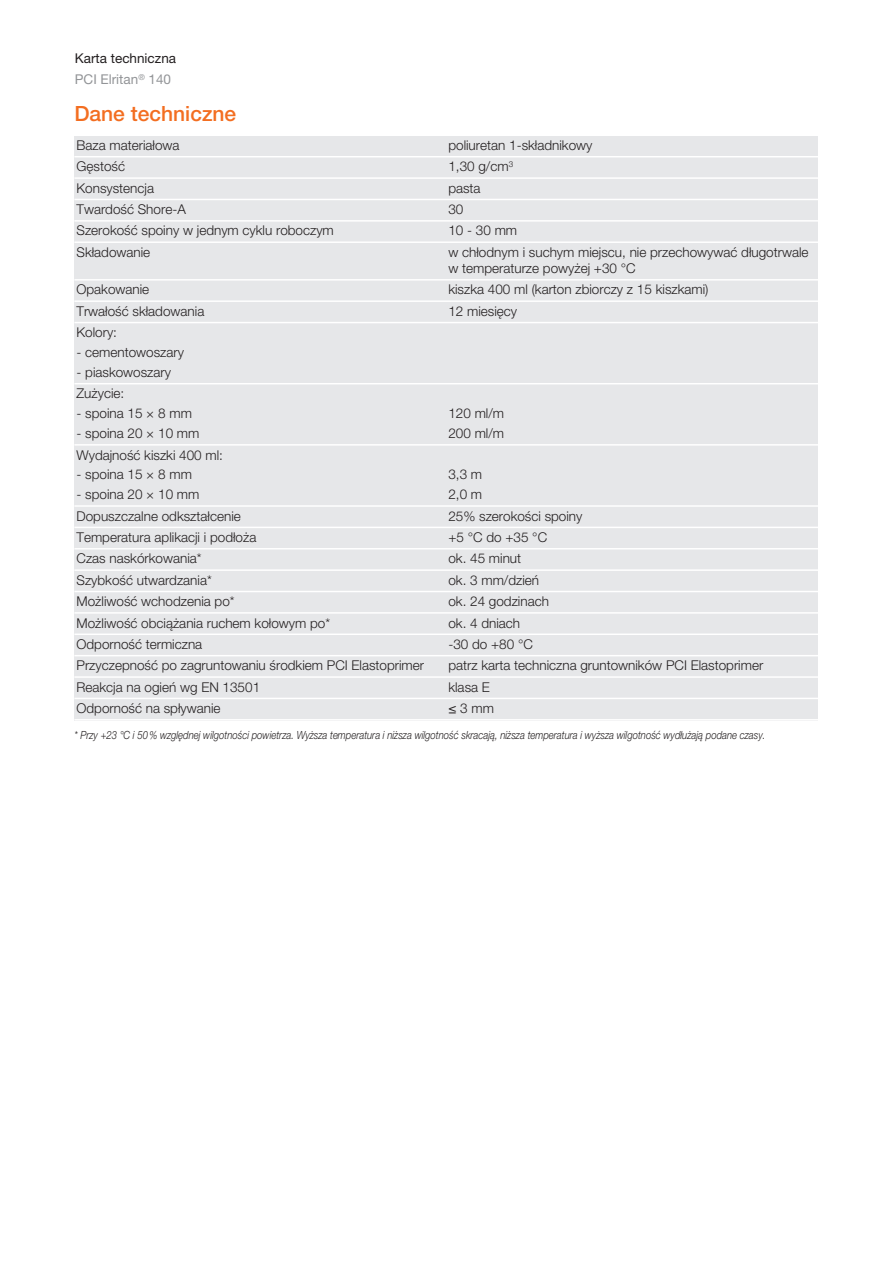
<style>
.page{position:relative;width:893px;height:1263px;background:#fff}
.page>*{position:absolute;margin:0;border:0;box-sizing:border-box;transform-origin:0 0}
.t1{font:500 21px "Helvetica Neue LT Pro";color:#f36e21}
.t2{font:300 13.5px/16.2px "Helvetica Neue LT Pro";color:#231f20}
.t3{font:13.5px/21.3px "Helvetica Neue LT Pro";color:#231f20}
.t4{font:italic 300 11.25px "Helvetica Neue LT Pro";color:#231f20;scale:.85 1}
.s1{color:#939598}
</style>
<div class="page">
<div style="left:74px;top:136px;width:372px;height:21px;background:#e6e7e9"></div>
<div style="left:446px;top:136px;width:372px;height:21px;background:#e6e7e9"></div>
<div style="left:74px;top:157px;width:372px;height:21px;background:#e6e7e9"></div>
<div style="left:446px;top:157px;width:372px;height:21px;background:#e6e7e9"></div>
<div style="left:74px;top:178px;width:372px;height:21px;background:#e6e7e9"></div>
<div style="left:446px;top:178px;width:372px;height:21px;background:#e6e7e9"></div>
<div style="left:74px;top:199px;width:372px;height:22px;background:#e6e7e9"></div>
<div style="left:446px;top:199px;width:372px;height:22px;background:#e6e7e9"></div>
<div style="left:74px;top:221px;width:372px;height:21px;background:#e6e7e9"></div>
<div style="left:446px;top:221px;width:372px;height:21px;background:#e6e7e9"></div>
<div style="left:74px;top:242px;width:372px;height:38px;background:#e6e7e9"></div>
<div style="left:446px;top:242px;width:372px;height:38px;background:#e6e7e9"></div>
<div style="left:74px;top:280px;width:372px;height:21px;background:#e6e7e9"></div>
<div style="left:446px;top:280px;width:372px;height:21px;background:#e6e7e9"></div>
<div style="left:74px;top:301px;width:372px;height:22px;background:#e6e7e9"></div>
<div style="left:446px;top:301px;width:372px;height:22px;background:#e6e7e9"></div>
<div style="left:74px;top:323px;width:744px;height:20px;background:#e6e7e9"></div>
<div style="left:74px;top:343px;width:372px;height:20px;background:#e6e7e9"></div>
<div style="left:446px;top:343px;width:372px;height:20px;background:#e6e7e9"></div>
<div style="left:74px;top:363px;width:372px;height:21px;background:#e6e7e9"></div>
<div style="left:446px;top:363px;width:372px;height:21px;background:#e6e7e9"></div>
<div style="left:74px;top:384px;width:372px;height:20px;background:#e6e7e9"></div>
<div style="left:446px;top:384px;width:372px;height:20px;background:#e6e7e9"></div>
<div style="left:74px;top:404px;width:372px;height:20px;background:#e6e7e9"></div>
<div style="left:446px;top:404px;width:372px;height:20px;background:#e6e7e9"></div>
<div style="left:74px;top:424px;width:372px;height:21px;background:#e6e7e9"></div>
<div style="left:446px;top:424px;width:372px;height:21px;background:#e6e7e9"></div>
<div style="left:74px;top:445px;width:372px;height:20px;background:#e6e7e9"></div>
<div style="left:446px;top:445px;width:372px;height:20px;background:#e6e7e9"></div>
<div style="left:74px;top:465px;width:372px;height:20px;background:#e6e7e9"></div>
<div style="left:446px;top:465px;width:372px;height:20px;background:#e6e7e9"></div>
<div style="left:74px;top:485px;width:372px;height:21px;background:#e6e7e9"></div>
<div style="left:446px;top:485px;width:372px;height:21px;background:#e6e7e9"></div>
<div style="left:74px;top:506px;width:372px;height:21px;background:#e6e7e9"></div>
<div style="left:446px;top:506px;width:372px;height:21px;background:#e6e7e9"></div>
<div style="left:74px;top:527px;width:372px;height:22px;background:#e6e7e9"></div>
<div style="left:446px;top:527px;width:372px;height:22px;background:#e6e7e9"></div>
<div style="left:74px;top:549px;width:372px;height:21px;background:#e6e7e9"></div>
<div style="left:446px;top:549px;width:372px;height:21px;background:#e6e7e9"></div>
<div style="left:74px;top:570px;width:372px;height:21px;background:#e6e7e9"></div>
<div style="left:446px;top:570px;width:372px;height:21px;background:#e6e7e9"></div>
<div style="left:74px;top:591px;width:372px;height:22px;background:#e6e7e9"></div>
<div style="left:446px;top:591px;width:372px;height:22px;background:#e6e7e9"></div>
<div style="left:74px;top:613px;width:372px;height:21px;background:#e6e7e9"></div>
<div style="left:446px;top:613px;width:372px;height:21px;background:#e6e7e9"></div>
<div style="left:74px;top:634px;width:372px;height:22px;background:#e6e7e9"></div>
<div style="left:446px;top:634px;width:372px;height:22px;background:#e6e7e9"></div>
<div style="left:74px;top:656px;width:372px;height:21px;background:#e6e7e9"></div>
<div style="left:446px;top:656px;width:372px;height:21px;background:#e6e7e9"></div>
<div style="left:74px;top:677px;width:372px;height:21px;background:#e6e7e9"></div>
<div style="left:446px;top:677px;width:372px;height:21px;background:#e6e7e9"></div>
<div style="left:74px;top:698px;width:372px;height:22px;background:#e6e7e9"></div>
<div style="left:446px;top:698px;width:372px;height:22px;background:#e6e7e9"></div>
<hr style="left:74px;top:156px;width:744px;height:1px;background:#fff">
<hr style="left:74px;top:177px;width:744px;height:2px;background:#fff">
<hr style="left:74px;top:199px;width:744px;height:1px;background:#fff">
<hr style="left:74px;top:220px;width:744px;height:2px;background:#fff">
<hr style="left:74px;top:241px;width:744px;height:2px;background:#fff">
<hr style="left:74px;top:279px;width:744px;height:2px;background:#fff">
<hr style="left:74px;top:300px;width:744px;height:2px;background:#fff">
<hr style="left:74px;top:322px;width:744px;height:1px;background:#fff">
<hr style="left:74px;top:383px;width:744px;height:1px;background:#fff">
<hr style="left:74px;top:444px;width:744px;height:2px;background:#fff">
<hr style="left:74px;top:505px;width:744px;height:2px;background:#fff">
<hr style="left:74px;top:527px;width:744px;height:1px;background:#fff">
<hr style="left:74px;top:548px;width:744px;height:1px;background:#fff">
<hr style="left:74px;top:569px;width:744px;height:2px;background:#fff">
<hr style="left:74px;top:591px;width:744px;height:1px;background:#fff">
<hr style="left:74px;top:612px;width:744px;height:2px;background:#fff">
<hr style="left:74px;top:633px;width:744px;height:2px;background:#fff">
<hr style="left:74px;top:655px;width:744px;height:1px;background:#fff">
<hr style="left:74px;top:676px;width:744px;height:2px;background:#fff">
<hr style="left:74px;top:698px;width:744px;height:1px;background:#fff">
<hr style="left:74px;top:719px;width:744px;height:1px;background:#fff">
<p class="t3" style="left:75px;top:49px;width:103px">Karta techniczna<br><span class="s1">PCI Elritan</span><sup>®</sup> <span class="s1">140</span></p>
<h1 class="t1" style="left:74px;top:106px;width:163px">Dane techniczne</h1>
<p class="t2" style="left:77px;top:138px;width:105px">Baza materiałowa</p>
<p class="t2" style="left:448px;top:138px;width:146px">poliuretan 1-składnikowy</p>
<p class="t2" style="left:77px;top:160px;width:50px">Gęstość</p>
<p class="t2" style="left:448px;top:160px;width:66px">1,30 g/cm<sup>3</sup></p>
<p class="t2" style="left:77px;top:181px;width:79px">Konsystencja</p>
<p class="t2" style="left:448px;top:181px;width:34px">pasta</p>
<p class="t2" style="left:77px;top:202px;width:111px">Twardość Shore-A</p>
<p class="t2" style="left:448px;top:202px;width:17px">30</p>
<p class="t2" style="left:77px;top:224px;width:259px">Szerokość spoiny w jednym cyklu roboczym</p>
<p class="t2" style="left:448px;top:224px;width:70px">10 - 30 mm</p>
<p class="t2" style="left:77px;top:245px;width:75px">Składowanie</p>
<p class="t2" style="left:448px;top:245px;width:362px">w chłodnym i suchym miejscu, nie przechowywać długotrwale w temperaturze powyżej +30 °C</p>
<p class="t2" style="left:77px;top:283px;width:74px">Opakowanie</p>
<p class="t2" style="left:448px;top:283px;width:262px">kiszka 400 ml (karton zbiorczy z 15 kiszkami)</p>
<p class="t2" style="left:77px;top:304px;width:129px">Trwałość składowania</p>
<p class="t2" style="left:448px;top:304px;width:70px">12 miesięcy</p>
<p class="t2" style="left:77px;top:326px;width:42px">Kolory:</p>
<p class="t2" style="left:77px;top:345px;width:109px">- cementowoszary</p>
<p class="t2" style="left:77px;top:363px;width:96px;line-height:21.5px">- piaskowoszary<br>Zużycie:</p>
<p class="t2" style="left:77px;top:407px;width:117px">- spoina 15 × 8 mm</p>
<p class="t2" style="left:448px;top:407px;width:57px">120 ml/m</p>
<p class="t2" style="left:77px;top:426px;width:124px">- spoina 20 × 10 mm</p>
<p class="t2" style="left:448px;top:426px;width:57px">200 ml/m</p>
<p class="t2" style="left:77px;top:448px;width:148px">Wydajność kiszki 400 ml:</p>
<p class="t2" style="left:77px;top:468px;width:117px">- spoina 15 × 8 mm</p>
<p class="t2" style="left:448px;top:468px;width:35px">3,3 m</p>
<p class="t2" style="left:77px;top:488px;width:124px">- spoina 20 × 10 mm</p>
<p class="t2" style="left:448px;top:488px;width:35px">2,0 m</p>
<p class="t2" style="left:77px;top:509px;width:166px">Dopuszczalne odkształcenie</p>
<p class="t2" style="left:448px;top:509px;width:136px">25% szerokości spoiny</p>
<p class="t2" style="left:77px;top:530px;width:181px">Temperatura aplikacji i podłoża</p>
<p class="t2" style="left:448px;top:530px;width:100px">+5 °C do +35 °C</p>
<p class="t2" style="left:77px;top:552px;width:127px">Czas naskórkowania*</p>
<p class="t2" style="left:448px;top:552px;width:74px">ok. 45 minut</p>
<p class="t2" style="left:77px;top:573px;width:137px">Szybkość utwardzania*</p>
<p class="t2" style="left:448px;top:573px;width:92px">ok. 3 mm/dzień</p>
<p class="t2" style="left:77px;top:594px;width:160px">Możliwość wchodzenia po*</p>
<p class="t2" style="left:448px;top:594px;width:102px">ok. 24 godzinach</p>
<p class="t2" style="left:77px;top:616px;width:255px">Możliwość obciążania ruchem kołowym po*</p>
<p class="t2" style="left:448px;top:616px;width:73px">ok. 4 dniach</p>
<p class="t2" style="left:77px;top:637px;width:127px">Odporność termiczna</p>
<p class="t2" style="left:448px;top:637px;width:86px">-30 do +80 °C</p>
<p class="t2" style="left:77px;top:659px;width:349px">Przyczepność po zagruntowaniu środkiem PCI Elastoprimer</p>
<p class="t2" style="left:448px;top:659px;width:316px">patrz karta techniczna gruntowników PCI Elastoprimer</p>
<p class="t2" style="left:77px;top:680px;width:185px">Reakcja na ogień wg EN 13501</p>
<p class="t2" style="left:448px;top:680px;width:43px">klasa E</p>
<p class="t2" style="left:77px;top:701px;width:146px">Odporność na spływanie</p>
<p class="t2" style="left:448px;top:701px;width:47px">≤3mm</p>
<p class="t4" style="left:74px;top:731px;width:815px">* Przy +23 °C i 50 % względnej wilgotności powietrza. Wyższa temperatura i niższa wilgotność skracają, niższa temperatura i wyższa wilgotność wydłużają podane czasy.</p>
</div>
